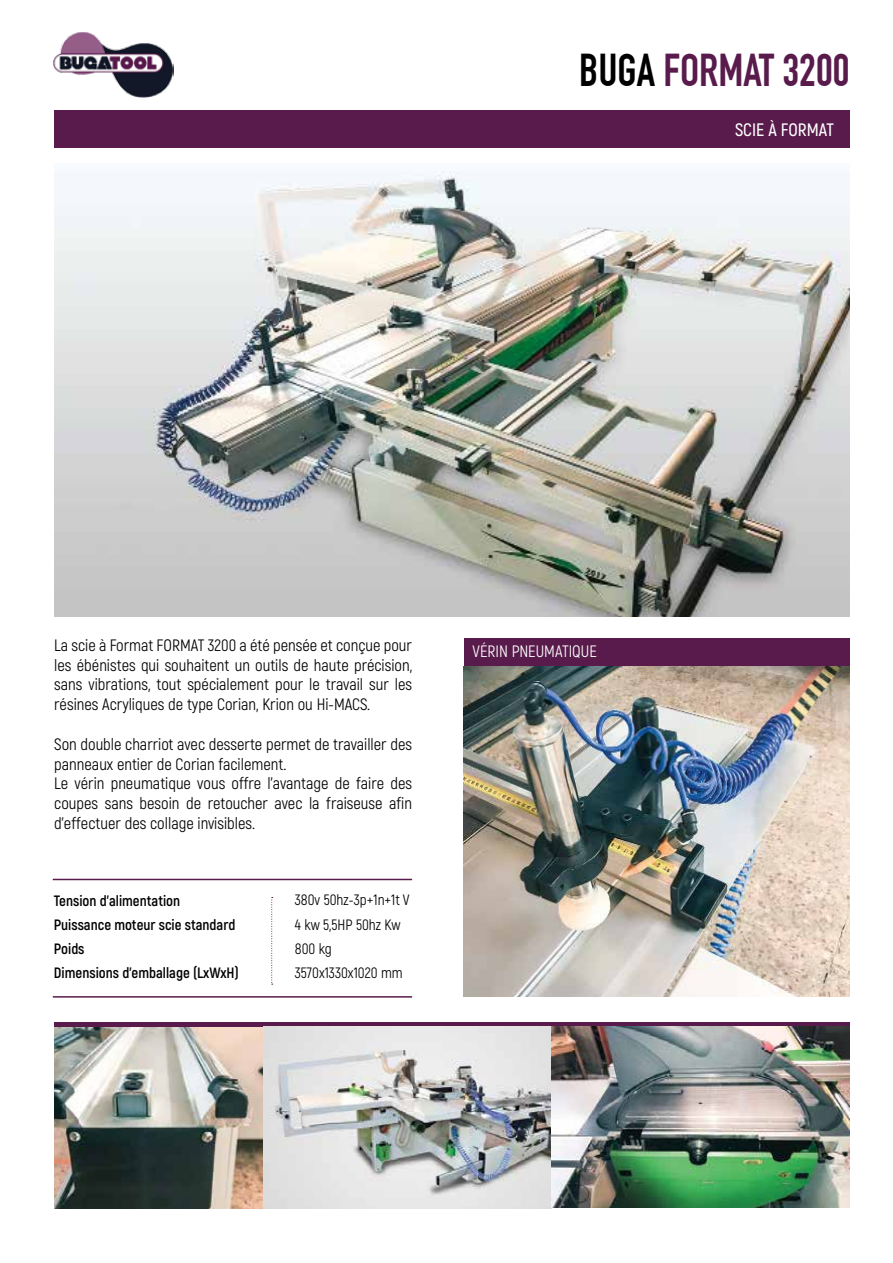
<style>
.page{position:relative;width:893px;height:1263px;background:#fff}
.page>*{position:absolute;margin:0;border:0;box-sizing:border-box;transform-origin:0 0}
.t1{font:700 45px "DIN Condensed";color:#581b4c}
.t2{font:600 18px "Akrobat";color:#fff}
.t3{font:16.5px/19.8px "Akrobat";color:#000;text-align:justify}
.t4{font:16.5px "Akrobat";color:#fff}
.t5{font:700 15px/24px "Akrobat";color:#000}
.t6{font:15px/24px "Akrobat";color:#000}
.s1{color:#000}
</style>
<div class="page">
<div style="left:54px;top:1022px;width:787px;height:5px;background:#581b4c"></div>
<img style="left:54px;top:171px;width:795px;height:446px">
<div style="left:54px;top:110px;width:795px;height:37px;background:#581b4c"></div>
<div style="left:464px;top:638px;width:385px;height:29px;background:#581b4c"></div>
<img style="left:53px;top:32px;width:120px;height:65px">
<hr style="left:53px;top:879px;width:359px;height:1px;background:#581b4c">
<hr style="left:53px;top:996px;width:359px;height:2px;background:#581b4c">
<svg style="left:271px;top:897px;width:2px;height:88px"></svg>
<img style="left:54px;top:1026px;width:795px;height:183px">
<img style="left:464px;top:667px;width:385px;height:329px">
<h1 class="t1" style="left:579px;top:44px;width:272px"><span class="s1">BUGA</span> FORMAT 3200</h1>
<p class="t2" style="left:735px;top:119px;width:101px">SCIE À FORMAT</p>
<p class="t3" style="left:54px;top:635px;width:359px">La scie à Format FORMAT 3200 a été pensée et conçue pour les ébénistes qui souhaitent un outils de haute précision, sans vibrations, tout spécialement pour le travail sur les résines Acryliques de type Corian, Krion ou Hi-MACS.</p>
<p class="t3" style="left:54px;top:734px;width:359px;text-align:left">Son double charriot avec desserte permet de travailler des panneaux entier de Corian facilement.<br>Le vérin pneumatique vous offre l’avantage de faire des coupes sans besoin de retoucher avec la fraiseuse afin d’effectuer des collage invisibles.</p>
<p class="t5" style="left:54px;top:888px;width:186px">Tension d’alimentation<br>Puissance moteur scie standard<br>Poids<br>Dimensions d’emballage (LxWxH)</p>
<p class="t6" style="left:295px;top:888px;width:116px">380v 50hz-3p+1n+1t V<br>4 kw 5,5HP 50hz Kw<br>800 kg<br>3570x1330x1020 mm</p>
<p class="t4" style="left:473px;top:642px;width:126px">VÉRIN PNEUMATIQUE</p>
</div>
